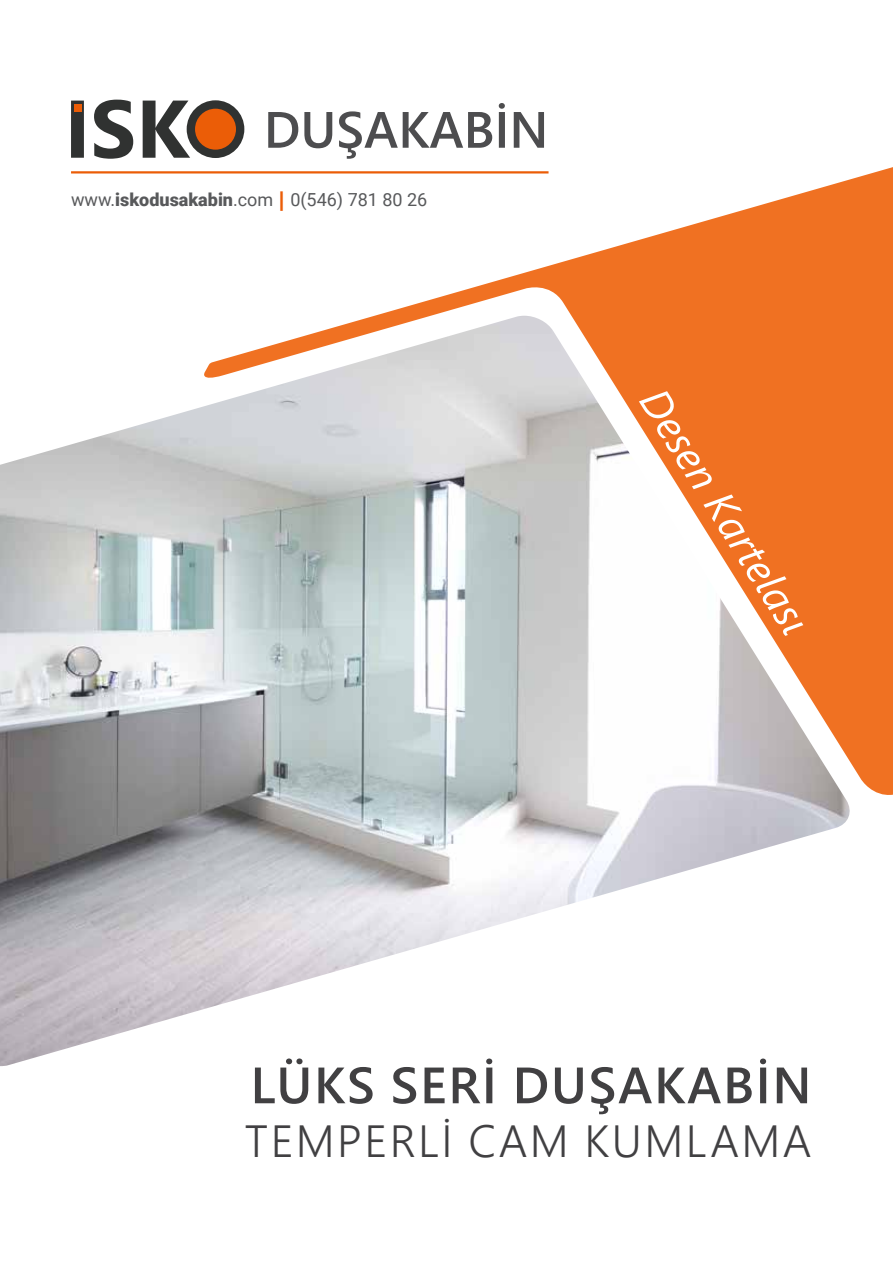
<style>
.page{position:relative;width:893px;height:1263px;background:#fff}
.page>*{position:absolute;margin:0;border:0;box-sizing:border-box;transform-origin:0 0}
.t1{font:600 51px "Segoe UI";letter-spacing:.035em;color:#414042}
.t2{font:600 51px "Segoe UI";color:#4d4d4f}
.t3{font:300 45px "Segoe UI";letter-spacing:.055em;color:#414042}
.t4{font:italic 41.85px "Segoe UI";color:#fff}
.t5{font:18px "Roboto";color:#58595b}
.s1{font-weight:900}
.s2{font-family:"Segoe UI";font-weight:700;font-size:19.5px;color:#eb5d07}
</style>
<div class="page">
<svg style="left:199px;top:167px;width:694px;height:628px"></svg>
<img style="left:0;top:316px;width:853px;height:750px">
<svg style="left:71px;top:100px;width:119px;height:59px"></svg>
<div style="left:187px;top:100px;width:57px;height:58px;background:#303231;border-radius:50%"></div>
<div style="left:195px;top:109px;width:41px;height:41px;background:#eb5d07;border-radius:50%"></div>
<div style="left:74px;top:104px;width:7px;height:8px;background:#eb5d07"></div>
<hr style="left:71px;top:171px;width:477px;height:2px;background:#eb5d07">
<h1 class="t2" style="left:264px;top:82px;width:286px">DUŞAKABİN</h1>
<p class="t5" style="left:71px;top:187px;width:358px">www.<span class="s1">iskodusakabin</span>.com <span class="s2">|</span> 0(546) 781 80 26</p>
<h3 class="t4" style="left:684px;top:371px;width:282px;rotate:58deg">Desen Kartelası</h3>
<h1 class="t1" style="left:251px;top:1037px;width:562px">LÜKS SERİ DUŞAKABİN</h1>
<h2 class="t3" style="left:245px;top:1099px;width:568px">TEMPERLİ CAM KUMLAMA</h2>
</div>
